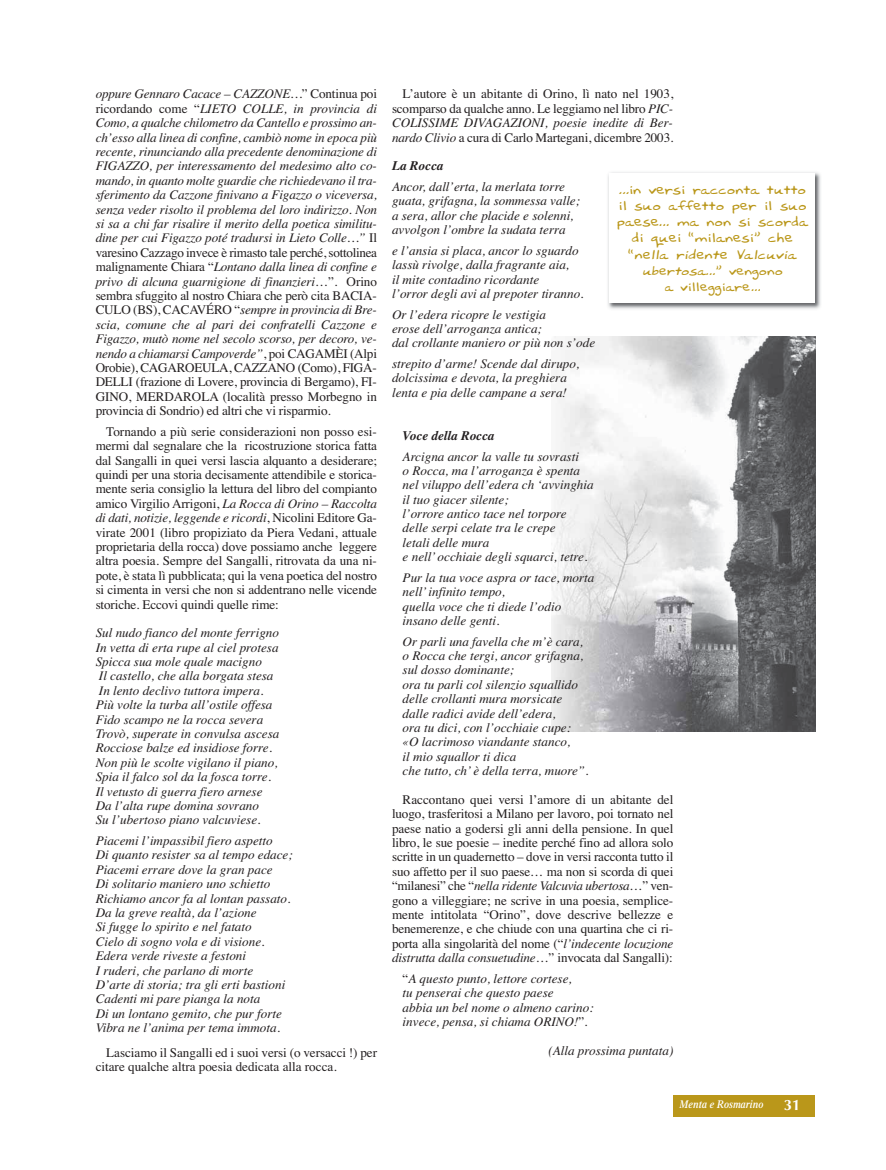
<style>
.page{position:relative;width:886px;height:1170px;background:#fff}
.page>*{position:absolute;margin:0;border:0;box-sizing:border-box;transform-origin:0 0}
.t1{font:700 15px "Optima LT Std";color:#fff}
.t2{font:13.75px/16.2px "Brodys Hand";letter-spacing:-.01em;color:#ba971a;text-align:center}
.t3{font:italic 13.12px/14.4px "Times";color:#231f20}
.t4{font:13.12px/14.4px "Times";letter-spacing:-.01em;color:#231f20;text-align:justify}
.t5{font:13.12px/16.2px "Brodys Hand";letter-spacing:-.01em;color:#ba971a;text-align:center}
.t6{font:italic 700 13.12px "Times";color:#231f20}
.t7{font:italic 600 11.25px "Times LT Std";color:#fff;scale:.9 1}
.s1{font-style:normal}
.s2{font-style:italic}
</style>
<div class="page">
<img style="left:691px;top:336px;width:124px;height:395px">
<img style="left:551px;top:336px;width:140px;height:395px">
<div style="left:673px;top:1095px;width:142px;height:21px;background:#ba971a"></div>
<img style="left:608px;top:172px;width:213px;height:137px">
<div style="left:609px;top:174px;width:206px;height:129px;background:#fff"></div>
<p class="t3" style="left:96px;top:88px;width:283px;text-align:justify">oppure Gennaro Cacace – CAZZONE…<span class="s1">” Continua poi ricordando come “</span>LIETO COLLE, in provincia di Como, a qualche chilome tro da Cantello e prossimo an&shy;ch’esso alla linea di confine, cambiò nome in epoca più recente, rinunciando alla prece dente denominazione di FIGAZZO, per interessamento del medesimo alto co&shy;mando, in quanto molte guardie che ri chiedevano il tra&shy;sferimento da Cazzone finivano a Figazzo o viceversa, senza veder risolto il problema del loro indi rizzo. Non si sa a chi far risalire il merito della poetica similitu&shy;dine per cui Figazzo poté tradursi in Lieto Colle…” <span class="s1">Il varesino Cazzago invece è rimasto tale perché, sottolinea malignamente Chiara “</span>Lontano dalla linea di confine e privo di alcuna guarnigione di finanzieri<span class="s1">…”. Orino sembra sfuggito al nostro Chiara che però cita BACIA-CULO (BS), CACAVÉRO “</span>sempre in provincia di Bre&shy;scia, comune che al pari dei confratelli Cazzone e Figazzo, mutò nome nel secolo scorso, per decoro, ve&shy;nendo a chiamarsi Campoverde”<span class="s1">, poi CAGAMÈI (Alpi Orobie), CAGAROEULA, CAZZANO (Como), FIGA-DELLI (frazione di Lovere, provincia di Bergamo), FI-GINO, MERDAROLA (località presso Morbegno in provincia di Sondrio) ed altri che vi risparmio.</span></p>
<p class="t4" style="left:96px;top:425px;width:283px;text-indent:11px">Tornando a più serie considerazioni non posso esi&shy;mermi dal segnalare che la ricostruzione storica fatta dal Sangalli in quei versi lascia alquanto a desiderare; quindi per una storia decisamente attendibile e storica&shy;mente seria consiglio la lettura del libro del compianto amico Virgilio Arrigoni, <span class="s2">La Rocca di Orino – Raccolta di dati, notizie, leggende e ricordi</span>, Nicolini Editore Ga&shy;virate 2001 (libro propiziato da Piera Vedani, attuale proprietaria della rocca) dove possiamo anche leggere altra poesia. Sempre del Sangalli, ritrovata da una ni&shy;pote, è stata lì pubblicata; qui la vena poetica del nostro si cimenta in versi che non si addentrano nelle vicende storiche. Eccovi quindi quelle rime:</p>
<p class="t3" style="left:96px;top:626px;width:185px">Sul nudo fianco del monte ferrigno In vetta di erta rupe al ciel protesa Spicca sua mole quale macigno<br>Il castello, che alla borgata stesa In lento declivo tuttora impera.<br>Più volte la turba all’ostile offesa Fido scampo ne la rocca severa Trovò, superate in convulsa ascesa Rocciose balze ed insidiose forre.<br>Non più le scolte vigilano il piano, Spia il falco sol da la fosca torre.<br>Il vetusto di guerra fiero arnese Da l’alta rupe domina sovrano<br>Su l’ubertoso piano valcuviese.</p>
<p class="t3" style="left:96px;top:834px;width:199px">Piacemi l’impassibil fiero aspetto<br>Di quanto resister sa al tempo edace; Piacemi errare dove la gran pace<br>Di solitario maniero uno schietto Richiamo ancor fa al lontan passato.<br>Da la greve realtà, da l’azione<br>Si fugge lo spirito e nel fatato<br>Cielo di sogno vola e di visione.<br>Edera verde riveste a festoni<br>I ruderi, che parlano di morte<br>D’arte di storia; tra gli erti bastioni Cadenti mi pare pianga la nota<br>Di un lontano gemito, che pur forte Vibra ne l’anima per tema immota.</p>
<p class="t4" style="left:96px;top:1046px;width:283px;text-indent:11px">Lasciamo il Sangalli ed i suoi versi (o versacci !) per citare qualche altra poesia dedicata alla rocca.</p>
<p class="t4" style="left:392px;top:88px;width:283px;text-indent:11px">L’autore è un abitante di Orino, lì nato nel 1903, scomparso da qualche anno. Le leggiamo nel libro <span class="s2">PIC-COLISSIME DIVAGAZIONI, poesie inedite di Ber&shy;nardo Clivio</span> a cura di Carlo Martegani, dicembre 2003.</p>
<p class="t6" style="left:392px;top:161px;width:53px">La Rocca</p>
<p class="t3" style="left:392px;top:181px;width:190px">Ancor, dall’erta, la merlata torre guata, grifagna, la sommessa valle; a sera, allor che placide e solenni, avvolgon l’ombre la sudata terra</p>
<p class="t3" style="left:392px;top:244px;width:193px">e l’ansia si placa, ancor lo sguardo lassù rivolge, dalla fragrante aia,<br>il mite contadino ricordante<br>l’orror degli avi al prepoter tiranno.</p>
<p class="t3" style="left:392px;top:308px;width:205px">Or l’edera ricopre le vestigia<br>erose dell’arroganza antica;<br>dal crollante maniero or più non s’ode</p>
<p class="t3" style="left:392px;top:357px;width:189px">strepito d’arme! Scende dal dirupo, dolcissima e devota, la preghiera lenta e pia delle campane a sera!</p>
<p class="t6" style="left:403px;top:431px;width:93px">Voce della Rocca</p>
<p class="t3" style="left:403px;top:450px;width:193px">Arcigna ancor la valle tu sovrasti<br>o Rocca, ma l’arroganza è spenta nel viluppo dell’edera ch ‘avvinghia il tuo giacer silente;<br>l’orrore antico tace nel torpore delle serpi celate tra le crepe<br>letali delle mura<br>e nell’ occhiaie degli squarci, tetre.</p>
<p class="t3" style="left:403px;top:571px;width:193px">Pur la tua voce aspra or tace, morta nell’ infinito tempo,<br>quella voce che ti diede l’odio insano delle genti.</p>
<p class="t3" style="left:403px;top:635px;width:187px">Or parli una favella che m’è cara, o Rocca che tergi, ancor grifagna, sul dosso dominante;<br>ora tu parli col silenzio squallido delle crollanti mura morsicate dalle radici avide dell’edera,<br>ora tu dici, con l’occhiaie cupe: «O lacrimoso viandante stanco,<br>il mio squallor ti dica<br>che tutto, ch’ è della terra, muore”.</p>
<p class="t4" style="left:392px;top:793px;width:283px;text-indent:11px">Raccontano quei versi l’amore di un abitante del luogo, trasferitosi a Milano per lavoro, poi tornato nel paese natio a godersi gli anni della pensione. In quel libro, le sue poesie – inedite perché fino ad allora solo scritte in un quadernetto – dove in versi racconta tutto il suo affetto per il suo paese… ma non si scorda di quei “milanesi” che “<span class="s2">nella ridente Valcuvia ubertosa</span>…” ven&shy;gono a villeggiare; ne scrive in una poesia, semplice&shy;mente intitolata “Orino”, dove descrive bellezze e benemerenze, e che chiude con una quartina che ci ri&shy;porta alla singolarità del nome (“<span class="s2">l’indecente locuzione distrutta dalla consuetudine</span>…” invocata dal Sangalli):</p>
<p class="t3" style="left:403px;top:972px;width:193px"><span class="s1">“</span>A questo punto, lettore cortese,<br>tu penserai che questo paese<br>abbia un bel nome o almeno carino: invece, pensa, si chiama ORINO!<span class="s1">”.</span></p>
<p class="t3" style="left:548px;top:1044px;width:126px">(Alla prossima puntata)</p>
<p class="t2" style="left:616px;top:183px;width:193px"><span class="s2">…</span>in versi racconta tutto il suo affetto per il suo paese… ma non si scorda di quei “milanesi” che<br>“ <span class="s2">nella ridente Valcuvia</span></p>
<p class="t5" style="left:642px;top:264px;width:142px"><span class="s2">ubertosa</span>… ” v e n g o n o a villeggiare...</p>
<p class="t7" style="left:679px;top:1097px;width:95px">Menta e Rosmarino</p>
<p class="t1" style="left:784px;top:1095px;width:18px">31</p>
</div>
